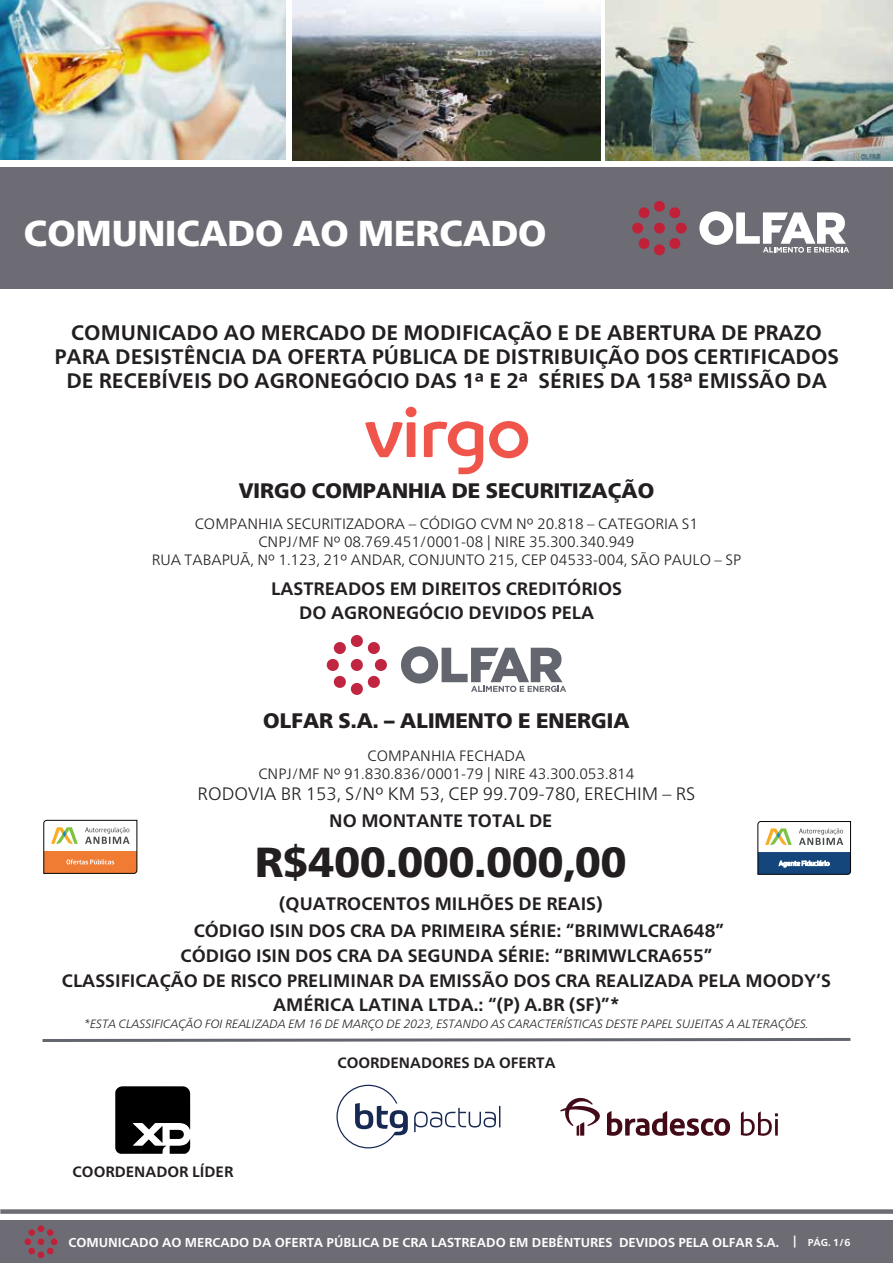
<style>
.page{position:relative;width:893px;height:1267px;background:#fff}
.page>*{position:absolute;margin:0;border:0;box-sizing:border-box;transform-origin:0 0}
.t1{font:900 42px "Frutiger Neue LT";color:#231f20}
.t2{font:900 36px "Frutiger Neue LT";color:#fff}
.t3{font:700 21px/24px "Frutiger Neue LT";color:#231f20;text-align:center}
.t4{font:900 21px "Frutiger Neue LT";color:#231f20}
.t5{font:700 18px/24px "Frutiger Neue LT";color:#231f20;text-align:center}
.t6{font:300 18px "Frutiger Neue LT";color:#231f20}
.t7{font:300 15px "Frutiger Neue LT";color:#231f20}
.t8{font:700 15px "Frutiger Neue LT";color:#231f20}
.t9{font:700 12.9px "Frutiger Neue LT";color:#fff}
.t10{font:italic 300 12px "Frutiger Neue LT";color:#231f20}
.t11{font:6.75px "Dobra W01";color:#fff;scale:1.05 1}
.s1{font-size:12px}
.s2{font-size:10.05px}
</style>
<div class="page">
<img style="left:605px;top:0;width:288px;height:160px">
<img style="left:292px;top:0;width:308px;height:160px">
<img style="left:0;top:0;width:285px;height:159px">
<div style="left:0;top:167px;width:893px;height:122px;background:#6d6c74"></div>
<svg style="left:699px;top:211px;width:150px;height:42px"></svg>
<svg style="left:632px;top:201px;width:55px;height:54px"></svg>
<div style="left:0;top:1220px;width:893px;height:42px;background:#6d6c74"></div>
<svg style="left:25px;top:1225px;width:32px;height:32px"></svg>
<svg style="left:0;top:1209px;width:893px;height:4px;background:#787780"></svg>
<svg style="left:42px;top:1038px;width:809px;height:4px;background:#898c92"></svg>
<svg style="left:115px;top:1086px;width:75px;height:67px"></svg>
<svg style="left:336px;top:1084px;width:72px;height:64px"></svg>
<svg style="left:414px;top:1105px;width:86px;height:26px"></svg>
<svg style="left:607px;top:1111px;width:123px;height:24px"></svg>
<svg style="left:560px;top:1097px;width:40px;height:38px"></svg>
<svg style="left:741px;top:1111px;width:37px;height:24px"></svg>
<svg style="left:365px;top:422px;width:50px;height:35px"></svg>
<svg style="left:424px;top:421px;width:59px;height:53px"></svg>
<svg style="left:489px;top:421px;width:39px;height:37px"></svg>
<div style="left:406px;top:406px;width:11px;height:11px;background:#f0554b;border-radius:50%"></div>
<svg style="left:758px;top:821px;width:93px;height:53px"></svg>
<svg style="left:44px;top:820px;width:93px;height:53px"></svg>
<svg style="left:401px;top:646px;width:165px;height:46px"></svg>
<svg style="left:327px;top:635px;width:60px;height:59px"></svg>
<h2 class="t2" style="left:24px;top:212px;width:524px">COMUNICADO AO MERCADO</h2>
<p class="t3" style="left:54px;top:321px;width:786px">COMUNICADO AO MERCADO DE MODIFICAÇÃO E DE ABERTURA DE PRAZO<br>PARA DESISTÊNCIA DA OFERTA PÚBLICA DE DISTRIBUIÇÃO DOS CERTIFICADOS<br>DE RECEBÍVEIS DO AGRONEGÓCIO DAS 1ª E 2ª SÉRIES DA 158ª EMISSÃO DA</p>
<p class="t4" style="left:239px;top:478px;width:417px">VIRGO COMPANHIA DE SECURITIZAÇÃO</p>
<p class="t7" style="left:195px;top:514px;width:505px">COMPANHIA SECURITIZADORA – CÓDIGO CVM Nº 20.818 – CATEGORIA S1</p>
<p class="t7" style="left:258px;top:532px;width:378px">CNPJ/MF Nº 08.769.451/0001-08 | NIRE 35.300.340.949</p>
<p class="t7" style="left:152px;top:550px;width:591px">RUA TABAPUÃ, Nº 1.123, 21º ANDAR, CONJUNTO 215, CEP 04533-004, SÃO PAULO – SP</p>
<p class="t5" style="left:271px;top:576px;width:352px">LASTREADOS EM DIREITOS CREDITÓRIOS</p>
<p class="t5" style="left:299px;top:600px;width:296px">DO AGRONEGÓCIO DEVIDOS PELA</p>
<p class="t4" style="left:263px;top:707px;width:368px">OLFAR S.A. – ALIMENTO E ENERGIA</p>
<p class="t7" style="left:368px;top:746px;width:159px">COMPANHIA FECHADA</p>
<p class="t7" style="left:258px;top:764px;width:378px">CNPJ/MF Nº 91.830.836/0001-79 | NIRE 43.300.053.814</p>
<p class="t6" style="left:198px;top:783px;width:499px">RODOVIA BR 153, S/Nº KM 53, CEP 99.709-780, ERECHIM – RS</p>
<p class="t5" style="left:329px;top:808px;width:225px">NO MONTANTE TOTAL DE</p>
<p class="t1" style="left:255px;top:837px;width:373px">R$400.000.000,00</p>
<p class="t5" style="left:279px;top:891px;width:325px">(QUATROCENTOS MILHÕES DE REAIS)</p>
<p class="t11" style="left:779px;top:859px;width:50px">Agente Fiduciário</p>
<p class="t5" style="left:194px;top:918px;width:532px">CÓDIGO ISIN DOS CRA DA PRIMEIRA SÉRIE: “BRIMWLCRA648”</p>
<p class="t5" style="left:181px;top:943px;width:533px">CÓDIGO ISIN DOS CRA DA SEGUNDA SÉRIE: “BRIMWLCRA655”</p>
<p class="t5" style="left:62px;top:968px;width:771px">CLASSIFICAÇÃO DE RISCO PRELIMINAR DA EMISSÃO DOS CRA REALIZADA PELA MOODY’S<br>AMÉRICA LATINA LTDA.: “(P) A.BR (SF)”*</p>
<p class="t10" style="left:84px;top:1016px;width:726px">*ESTA CLASSIFICAÇÃO FOI REALIZADA EM 16 DE MARÇO DE 2023, ESTANDO AS CARACTERÍSTICAS DESTE PAPEL SUJEITAS A ALTERAÇÕES.</p>
<p class="t8" style="left:73px;top:1162px;width:162px">COORDENADOR LÍDER</p>
<p class="t8" style="left:337px;top:1053px;width:220px">COORDENADORES DA OFERTA</p>
<p class="t9" style="left:68px;top:1234px;width:783px">COMUNICADO AO MERCADO DA OFERTA PÚBLICA DE CRA LASTREADO EM DEBÊNTURES DEVIDOS PELA OLFAR S.A. <span class="s1">|</span> <span class="s2">PÁG. 1/6</span></p>
</div>
